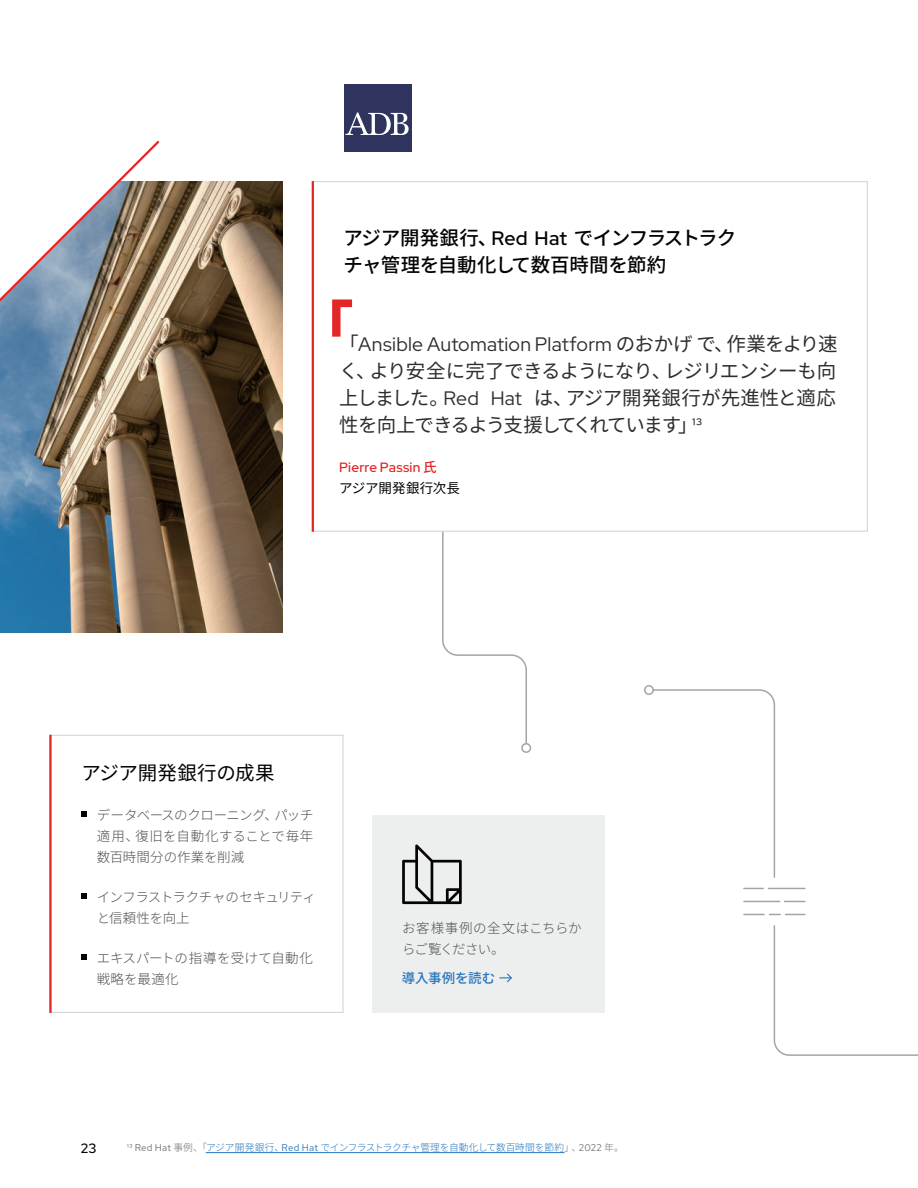
<style>
.page{position:relative;width:918px;height:1188px;background:#fff}
.page>*{position:absolute;margin:0;border:0;box-sizing:border-box;transform-origin:0 0}
.t1{font:900 58.5px "Noto Sans JP";color:#e32626}
.t2{font:19.5px/27px "Noto Sans JP";letter-spacing:-.05em;color:#2e2e2f;text-align:justify}
.t3{font:500 19.5px/27px "Noto Sans JP";letter-spacing:-.025em;color:#030303}
.t4{font:19.5px "Red Hat Display";letter-spacing:.01em;color:#2e2e2f}
.t5{font:19.5px "Noto Sans JP";letter-spacing:-.01em;color:#030303}
.t6{font:300 13.5px/21px "Noto Sans JP";letter-spacing:-.015em;color:#4e4f50;text-align:justify}
.t7{font:300 13.5px/21px "Noto Sans JP";letter-spacing:.01em;color:#4e4f50}
.t8{font:300 13.5px/21px "Noto Sans JP";letter-spacing:-.04em;color:#4e4f50}
.t9{font:500 13.5px "Red Hat Display";letter-spacing:.015em;color:#e32626}
.t10{font:13.5px "Noto Sans JP";color:#030303}
.t11{font:500 13.5px "Noto Sans JP";letter-spacing:-.015em;color:#2775bb}
.t12{font:500 13.5px "Red Hat Display";color:#030303}
.t13{font:300 9.75px "Noto Sans JP";letter-spacing:-.02em;color:#2775bb}
.s1{font-family:"Red Hat Display"}
.s2{font-family:"Noto Sans JP"}
.s3{font-family:"Red Hat Text";font-weight:400;color:#6d6e71}
.s4{color:#6d6e71}
.s5{font-family:"Red Hat Text";font-weight:400}
</style>
<div class="page">
<svg style="left:442px;top:532px;width:85px;height:212px"></svg>
<div style="left:521px;top:743px;width:10px;height:10px;border:2px solid #a2a4a7;border-radius:50%"></div>
<hr style="left:769px;top:888px;width:36px;height:1px;background:#a2a4a7">
<svg style="left:744px;top:888px;width:19px;height:1px"></svg>
<svg style="left:785px;top:901px;width:20px;height:1px"></svg>
<hr style="left:744px;top:901px;width:36px;height:1px;background:#a2a4a7">
<svg style="left:744px;top:914px;width:20px;height:1px"></svg>
<svg style="left:786px;top:914px;width:19px;height:1px"></svg>
<svg style="left:653px;top:689px;width:123px;height:189px"></svg>
<div style="left:644px;top:685px;width:10px;height:10px;border:2px solid #a2a4a7;border-radius:50%"></div>
<svg style="left:773px;top:925px;width:145px;height:131px"></svg>
<img style="left:0;top:181px;width:282px;height:451px">
<svg style="left:314px;top:181px;width:554px;height:351px"></svg>
<hr style="left:312px;top:181px;width:2px;height:351px;background:#e32626">
<svg style="left:52px;top:735px;width:292px;height:278px"></svg>
<svg style="left:81px;top:811px;width:6px;height:6px"></svg>
<svg style="left:81px;top:893px;width:6px;height:6px"></svg>
<svg style="left:81px;top:954px;width:6px;height:6px"></svg>
<hr style="left:49px;top:735px;width:3px;height:278px;background:#e32626">
<div style="left:372px;top:815px;width:233px;height:198px;background:#edeeee"></div>
<svg style="left:500px;top:973px;width:12px;height:10px"></svg>
<svg style="left:402px;top:844px;width:60px;height:60px"></svg>
<hr style="left:206px;top:1152px;width:76px;height:1px;background:#2775bb">
<hr style="left:282px;top:1152px;width:38px;height:1px;background:#2775bb">
<hr style="left:320px;top:1152px;width:244px;height:1px;background:#2775bb">
<svg style="left:0;top:141px;width:161px;height:203px"></svg>
<div style="left:344px;top:84px;width:68px;height:68px;background:#2e345e"></div>
<svg style="left:345px;top:112px;width:64px;height:23px"></svg>
<p class="t3" style="left:343px;top:225px;width:395px">アジア開発銀行、<span class="s1">Red Hat</span> でインフラストラクチャ管理を自動化して数百時間を節約</p>
<h1 class="t1" style="left:295px;top:295px;width:60px">「</h1>
<p class="t4" style="left:339px;top:332px;width:500px"><span class="s2">「</span>Ansible Automation Platform <span class="s2">のおかげで、作業をより速</span></p>
<p class="t2" style="left:339px;top:358px;width:498px">く、より安全に完了できるようになり、レジリエンシーも向上しました。<span class="s1">Red Hat</span> は、アジア開発銀行が先進性と適応性を向上できるよう支援してくれています」<span class="s1">¹³</span></p>
<p class="t9" style="left:339px;top:459px;width:99px">Pierre Passin <span class="s2">氏</span></p>
<p class="t10" style="left:339px;top:481px;width:122px">アジア開発銀行次長</p>
<p class="t5" style="left:81px;top:762px;width:195px">アジア開発銀行の成果</p>
<p class="t6" style="left:97px;top:805px;width:218px">データベースのクローニング、パッチ適用、復旧を自動化することで毎年数百時間分の作業を削減</p>
<p class="t8" style="left:97px;top:887px;width:221px">インフラストラクチャのセキュリティと信頼性を向上</p>
<p class="t7" style="left:97px;top:947px;width:218px">エキスパートの指導を受けて自動化戦略を最適化</p>
<p class="t7" style="left:402px;top:918px;width:181px">お客様事例の全文はこちらからご覧ください。</p>
<p class="t11" style="left:402px;top:970px;width:95px">導入事例を読む</p>
<p class="t12" style="left:81px;top:1139px;width:17px">23</p>
<p class="t13" style="left:127px;top:1142px;width:498px"><span class="s3">¹³ Red Hat</span> <span class="s4">事例、「</span>アジア開発銀行、<span class="s5">Red Hat</span> でインフラストラクチャ管理を自動化して数百時間を節約<span class="s4">」、</span><span class="s3">2022</span> <span class="s4">年。</span></p>
</div>
